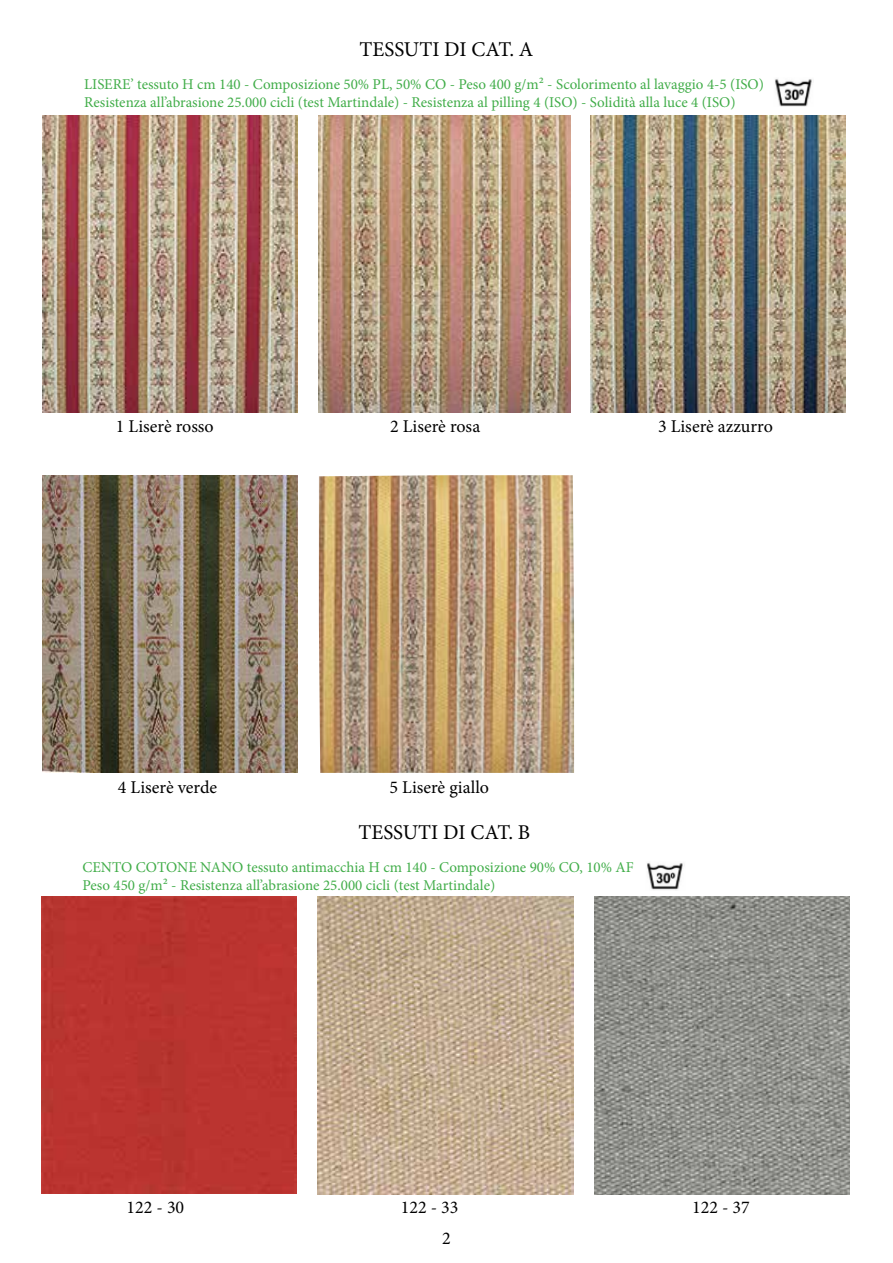
<style>
.page{position:relative;width:893px;height:1263px;background:#fff}
.page>*{position:absolute;margin:0;border:0;box-sizing:border-box;transform-origin:0 0}
.t1{font:21px "Minion Pro";color:#000}
.t2{font:18px "Minion Pro";color:#000}
.t3{font:15px/18px "Minion Pro";color:#41ad49}
</style>
<div class="page">
<img style="left:775px;top:79px;width:37px;height:28px">
<img style="left:43px;top:115px;width:255px;height:298px">
<img style="left:318px;top:115px;width:253px;height:298px">
<img style="left:43px;top:475px;width:255px;height:298px">
<img style="left:590px;top:115px;width:255px;height:298px">
<img style="left:319px;top:475px;width:255px;height:298px">
<img style="left:647px;top:863px;width:36px;height:27px">
<div style="left:41px;top:897px;width:256px;height:297px;background:#bb3430"></div>
<img style="left:318px;top:897px;width:255px;height:297px">
<img style="left:594px;top:897px;width:255px;height:297px">
<h1 class="t1" style="left:359px;top:36px;width:175px">TESSUTI DI CAT. A</h1>
<p class="t3" style="left:84px;top:75px;width:681px">LISERE’ tessuto H cm 140 - Composizione 50% PL, 50% CO - Peso 400 g/m² - Scolorimento al lavaggio 4-5 (ISO)<br>Resistenza all’abrasione 25.000 cicli (test Martindale) - Resistenza al pilling 4 (ISO) - Solidità alla luce 4 (ISO)</p>
<p class="t2" style="left:116px;top:414px;width:99px">1 Liserè rosso</p>
<p class="t2" style="left:390px;top:414px;width:92px">2 Liserè rosa</p>
<p class="t2" style="left:658px;top:414px;width:116px">3 Liserè azzurro</p>
<p class="t2" style="left:118px;top:775px;width:101px">4 Liserè verde</p>
<p class="t2" style="left:389px;top:775px;width:101px">5 Liserè giallo</p>
<h1 class="t1" style="left:358px;top:818px;width:173px">TESSUTI DI CAT. B</h1>
<p class="t3" style="left:82px;top:858px;width:553px">CENTO COTONE NANO tessuto antimacchia H cm 140 - Composizione 90% CO, 10% AF<br>Peso 450 g/m² - Resistenza all’abrasione 25.000 cicli (test Martindale)</p>
<p class="t2" style="left:126px;top:1195px;width:59px">122 - 30</p>
<p class="t2" style="left:401px;top:1195px;width:59px">122 - 33</p>
<p class="t2" style="left:692px;top:1195px;width:59px">122 - 37</p>
<p class="t2" style="left:442px;top:1226px;width:10px">2</p>
</div>
